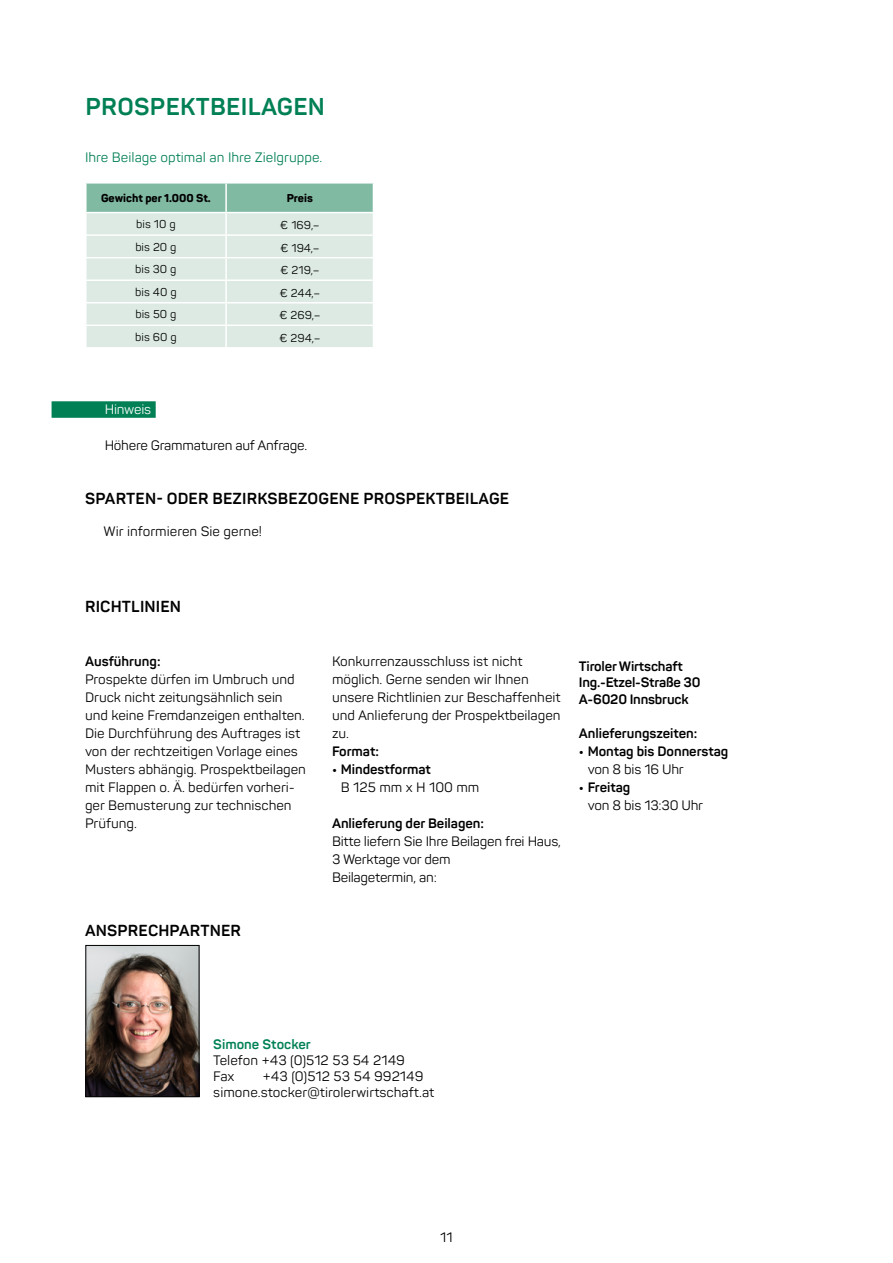
<style>
.page{position:relative;width:893px;height:1263px;background:#fff}
.page>*{position:absolute;margin:0;border:0;box-sizing:border-box;transform-origin:0 0}
.t1{font:700 24px "Panton";letter-spacing:.01em;color:#008054}
.t2{font:700 15.75px "Panton";letter-spacing:.01em;color:#000}
.t3{font:13.5px/18px "Panton";letter-spacing:-.005em;color:#000}
.t4{font:700 13.5px/16.2px "Panton";letter-spacing:-.005em;color:#000}
.t5{font:13.5px "Panton";color:#008054}
.t6{font:700 13.5px "Panton";color:#008155}
.t7{font:13.5px "Panton";letter-spacing:-.02em;color:#fff}
.t8{font:11.25px "Panton";color:#000}
.t9{font:800 11.25px "Panton";color:#000}
</style>
<div class="page">
<svg style="left:86px;top:183px;width:288px;height:164px;background:#cce2d8"></svg>
<hr style="left:85px;top:182px;width:141px;height:2px;background:#fff">
<hr style="left:85px;top:184px;width:2px;height:28px;background:#fff">
<hr style="left:225px;top:184px;width:2px;height:28px;background:#fff">
<hr style="left:85px;top:212px;width:141px;height:1px;background:#fff">
<hr style="left:85px;top:234px;width:141px;height:2px;background:#fff">
<hr style="left:85px;top:257px;width:141px;height:1px;background:#fff">
<hr style="left:85px;top:279px;width:141px;height:2px;background:#fff">
<hr style="left:85px;top:302px;width:141px;height:1px;background:#fff">
<hr style="left:85px;top:325px;width:141px;height:1px;background:#fff">
<hr style="left:226px;top:234px;width:148px;height:2px;background:#fff">
<hr style="left:226px;top:257px;width:148px;height:1px;background:#fff">
<hr style="left:226px;top:279px;width:148px;height:2px;background:#fff">
<hr style="left:226px;top:302px;width:148px;height:1px;background:#fff">
<hr style="left:226px;top:325px;width:148px;height:1px;background:#fff">
<img style="left:87px;top:947px;width:111px;height:148px">
<div style="left:85px;top:945px;width:115px;height:152px;border:1px solid #000"></div>
<div style="left:52px;top:401px;width:104px;height:17px;background:#008054"></div>
<h1 class="t1" style="left:86px;top:92px;width:241px">PROSPEKTBEILAGEN</h1>
<p class="t5" style="left:85px;top:149px;width:239px">Ihre Beilage optimal an Ihre Zielgruppe.</p>
<p class="t9" style="left:101px;top:191px;width:111px">Gewicht per 1.000 St.</p>
<p class="t9" style="left:287px;top:191px;width:28px">Preis</p>
<p class="t8" style="left:136px;top:217px;width:41px">bis 10 g</p>
<p class="t8" style="left:280px;top:218px;width:41px">€ 169,–</p>
<p class="t8" style="left:135px;top:240px;width:43px">bis 20 g</p>
<p class="t8" style="left:280px;top:241px;width:41px">€ 194,–</p>
<p class="t8" style="left:135px;top:262px;width:43px">bis 30 g</p>
<p class="t8" style="left:280px;top:263px;width:41px">€ 219,–</p>
<p class="t8" style="left:135px;top:285px;width:43px">bis 40 g</p>
<p class="t8" style="left:279px;top:286px;width:42px">€ 244,–</p>
<p class="t8" style="left:135px;top:307px;width:43px">bis 50 g</p>
<p class="t8" style="left:279px;top:308px;width:43px">€ 269,–</p>
<p class="t8" style="left:135px;top:330px;width:43px">bis 60 g</p>
<p class="t8" style="left:279px;top:331px;width:43px">€ 294,–</p>
<p class="t7" style="left:105px;top:401px;width:48px">Hinweis</p>
<p class="t3" style="left:105px;top:436px;width:204px">Höhere Grammaturen auf Anfrage.</p>
<p class="t2" style="left:85px;top:489px;width:426px">SPARTEN- ODER BEZIRKSBEZOGENE PROSPEKTBEILAGE</p>
<p class="t3" style="left:104px;top:522px;width:160px">Wir informieren Sie gerne!</p>
<p class="t2" style="left:85px;top:597px;width:98px">RICHTLINIEN</p>
<p class="t4" style="left:85px;top:653px;width:77px">Ausführung:</p>
<p class="t3" style="left:85px;top:670px;width:222px">Prospekte dürfen im Umbruch und<br>Druck nicht zeitungsähnlich sein und keine Fremdanzeigen enthalten.<br>Die Durchführung des Auftrages ist von der rechtzeitigen Vorlage eines<br>Musters abhängig. Prospektbeilagen mit Flappen o. Ä. bedürfen vorheri&shy;ger Bemusterung zur technischen<br>Prüfung.</p>
<p class="t2" style="left:85px;top:921px;width:157px">ANSPRECHPARTNER</p>
<p class="t3" style="left:332px;top:652px;width:230px">Konkurrenzausschluss ist nicht möglich. Gerne senden wir Ihnen unsere Richtlinien zur Beschaffenheit und Anlieferung der Prospektbeilagen zu.</p>
<p class="t4" style="left:332px;top:743px;width:48px">Format:</p>
<p class="t4" style="left:332px;top:761px;width:101px">• Mindestformat</p>
<p class="t3" style="left:341px;top:778px;width:140px">B 125 mm x H 100 mm</p>
<p class="t4" style="left:332px;top:815px;width:154px">Anlieferung der Beilagen:</p>
<p class="t3" style="left:332px;top:832px;width:230px">Bitte liefern Sie Ihre Beilagen frei Haus,<br>3 Werktage vor dem<br>Beilagetermin, an:</p>
<p class="t4" style="left:579px;top:658px;width:123px">Tiroler Wirtschaft<br>Ing.-Etzel-Straße 30<br>A-6020 Innsbruck</p>
<p class="t4" style="left:579px;top:725px;width:120px">Anlieferungszeiten:</p>
<p class="t4" style="left:579px;top:743px;width:151px">• Montag bis Donnerstag</p>
<p class="t3" style="left:588px;top:760px;width:98px">von 8 bis 16 Uhr</p>
<p class="t4" style="left:579px;top:779px;width:53px">• Freitag</p>
<p class="t3" style="left:588px;top:796px;width:117px">von 8 bis 13:30 Uhr</p>
<p class="t6" style="left:213px;top:1035px;width:99px">Simone Stocker</p>
<p class="t3" style="left:213px;top:1052px;width:193px;line-height:16.2px">Telefon +43 (0)512 53 54 2149<br>Fax</p>
<p class="t3" style="left:213px;top:1068px;width:223px;line-height:16.2px;text-indent:50px">+43 (0)512 53 54 992149 simone.stocker@tirolerwirtschaft.at</p>
<p class="t3" style="left:440px;top:1228px;width:14px">11</p>
</div>
